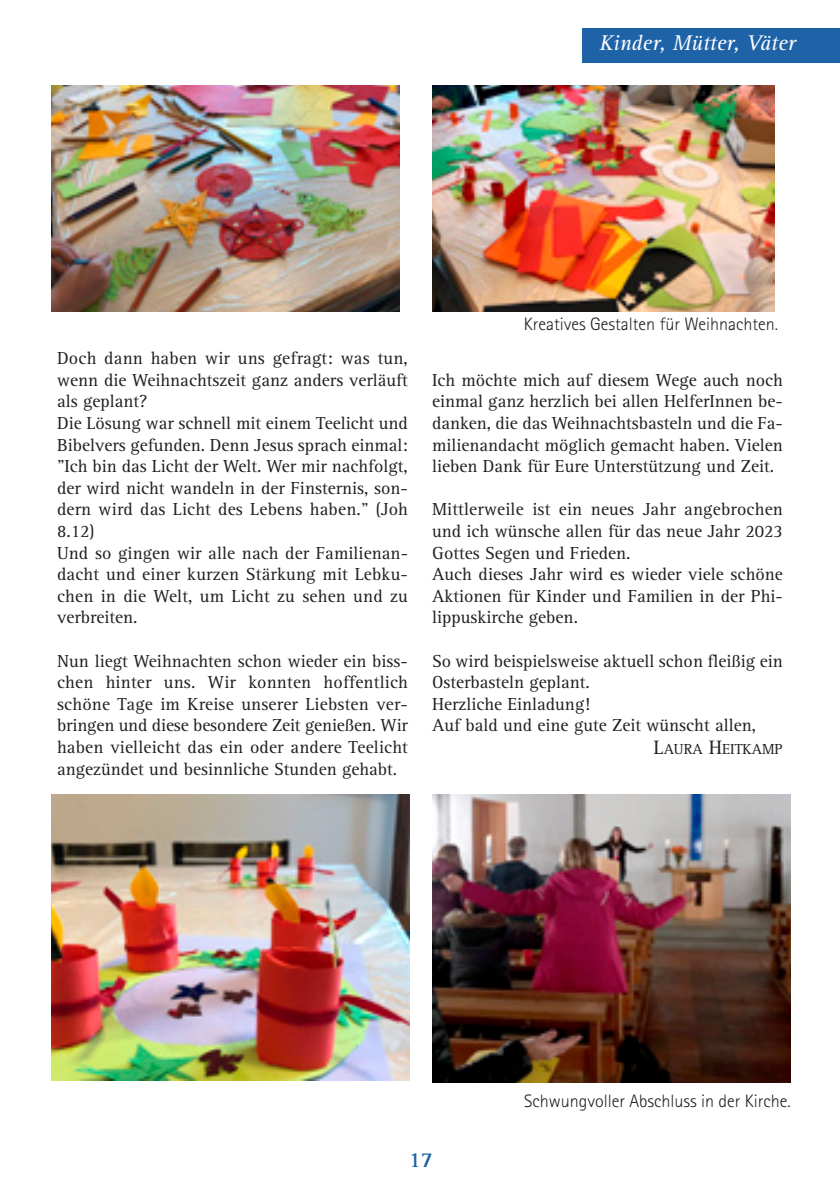
<style>
.page{position:relative;width:840px;height:1191px;background:#fff}
.page>*{position:absolute;margin:0;border:0;box-sizing:border-box;transform-origin:0 0}
.t1{font:italic 22px "Rotis Serif Std";color:#fff}
.t2{font:700 22px "Rotis Serif Std";color:#1e62a7}
.t3{font:18px/21.6px "Rotis Serif Std";color:#231f20}
.t4{font:300 18px "Rotis Sans Serif Std";color:#231f20}
.t5{font:15px "Rotis Serif Std";color:#231f20}
.s1{font-size:20px}
</style>
<div class="page">
<img style="left:51px;top:85px;width:348px;height:227px">
<img style="left:432px;top:85px;width:342px;height:227px">
<div style="left:582px;top:28px;width:257px;height:34px;background:#1e62a7"></div>
<img style="left:432px;top:794px;width:358px;height:289px">
<img style="left:51px;top:794px;width:359px;height:286px">
<p class="t1" style="left:599px;top:34px;width:197px">Kinder, Mütter, Väter</p>
<p class="t3" style="left:57px;top:349px;width:352px">Doch dann haben wir uns gefragt: was tun, wenn die Weihnachtszeit ganz anders verläuft als geplant?<br>Die Lösung war schnell mit einem Teelicht und Bibelvers gefunden. Denn Jesus sprach einmal: "Ich bin das Licht der Welt. Wer mir nachfolgt, der wird nicht wandeln in der Finsternis, son&shy;dern wird das Licht des Lebens haben." (Joh 8.12)<br>Und so gingen wir alle nach der Familienan&shy;dacht und einer kurzen Stärkung mit Lebku&shy;chen in die Welt, um Licht zu sehen und zu verbreiten.</p>
<p class="t3" style="left:57px;top:651px;width:352px;text-align:justify">Nun liegt Weihnachten schon wieder ein biss&shy;chen hinter uns. Wir konnten hoffentlich schöne Tage im Kreise unserer Liebsten ver&shy;bringen und diese besondere Zeit genießen. Wir haben vielleicht das ein oder andere Teelicht angezündet und besinnliche Stunden gehabt.</p>
<p class="t4" style="left:523px;top:317px;width:255px">Kreatives Gestalten für Weihnachten.</p>
<p class="t3" style="left:432px;top:370px;width:352px;text-align:justify">Ich möchte mich auf diesem Wege auch noch einmal ganz herzlich bei allen HelferInnen be&shy;danken, die das Weihnachtsbasteln und die Fa&shy;milienandacht möglich gemacht haben. Vielen lieben Dank für Eure Unterstützung und Zeit.</p>
<p class="t3" style="left:432px;top:500px;width:352px">Mittlerweile ist ein neues Jahr angebrochen und ich wünsche allen für das neue Jahr 2023<br>Gottes Segen und Frieden.<br>Auch dieses Jahr wird es wieder viele schöne Aktionen für Kinder und Familien in der Phi&shy;lippuskirche geben.</p>
<p class="t3" style="left:432px;top:651px;width:352px">So wird beispielsweise aktuell schon fleißig ein Osterbasteln geplant.<br>Herzliche Einladung!<br>Auf bald und eine gute Zeit wünscht allen,</p>
<p class="t5" style="left:653px;top:744px;width:131px"><span class="s1">L</span>AURA <span class="s1">H</span>EITKAMP</p>
<p class="t4" style="left:523px;top:1094px;width:268px">Schwungvoller Abschluss in der Kirche.</p>
<p class="t2" style="left:408px;top:1151px;width:26px">17</p>
</div>
